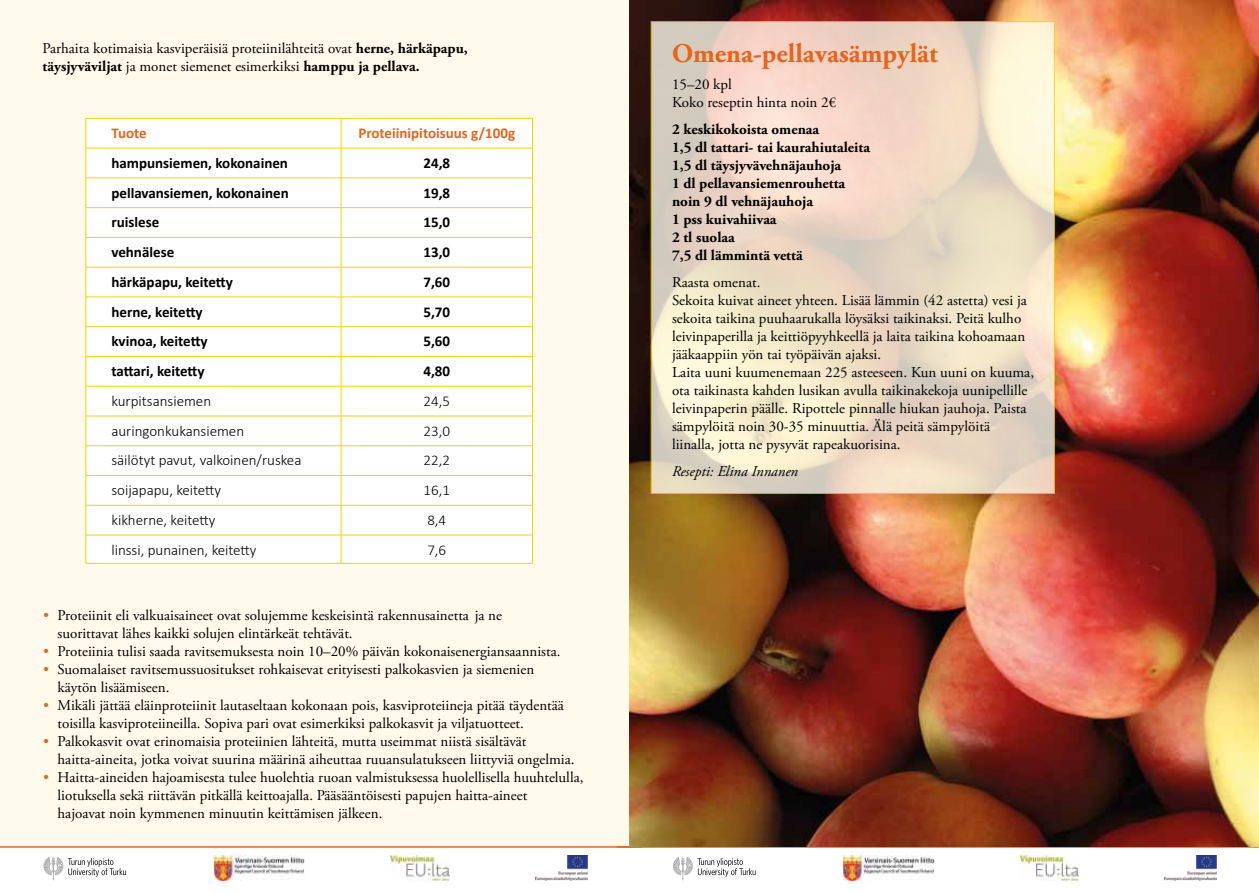
<style>
.page{position:relative;width:1259px;height:893px;background:#fff}
.page>*{position:absolute;margin:0;border:0;box-sizing:border-box;transform-origin:0 0}
.t1{font:700 27px "Adobe Garamond Pro";color:#e8641b}
.t2{font:15px/18px "Adobe Garamond Pro";color:#000}
.t3{font:700 15px/18px "Adobe Garamond Pro";color:#000}
.t4{font:700 15px "Calibri";color:#000}
.t5{font:300 15px "Calibri";color:#000}
.t6{font:700 15px "Calibri";color:#e8641b}
.t7{font:italic 15px "Adobe Garamond Pro";color:#000}
.s1{font-weight:700}
.s2{font-style:italic;color:#e8641b}
</style>
<div class="page">
<div style="left:0;top:0;width:642px;height:846px;background:#fffaeb"></div>
<hr style="left:0;top:846px;width:642px;height:2px;background:#e8641b">
<hr style="left:617px;top:846px;width:642px;height:2px;background:#e8641b">
<svg style="left:43px;top:857px;width:83px;height:23px"></svg>
<svg style="left:673px;top:857px;width:82px;height:23px"></svg>
<img style="left:390px;top:855px;width:60px;height:26px">
<img style="left:1019px;top:855px;width:60px;height:26px">
<img style="left:214px;top:855px;width:91px;height:26px">
<img style="left:844px;top:855px;width:90px;height:26px">
<img style="left:535px;top:856px;width:52px;height:25px">
<img style="left:1165px;top:856px;width:51px;height:25px">
<div style="left:87px;top:119px;width:445px;height:444px;background:#fff"></div>
<hr style="left:86px;top:118px;width:255px;height:1px;background:#f6d300">
<svg style="left:86px;top:119px;width:1px;height:29px"></svg>
<hr style="left:341px;top:118px;width:192px;height:1px;background:#f6d300">
<svg style="left:341px;top:119px;width:1px;height:29px"></svg>
<svg style="left:532px;top:119px;width:1px;height:29px"></svg>
<hr style="left:86px;top:148px;width:255px;height:1px;background:#f6d300">
<hr style="left:86px;top:148px;width:1px;height:30px;background:#f6d300">
<hr style="left:341px;top:148px;width:192px;height:1px;background:#f6d300">
<hr style="left:341px;top:148px;width:1px;height:30px;background:#f6d300">
<hr style="left:532px;top:148px;width:1px;height:30px;background:#f6d300">
<hr style="left:86px;top:178px;width:255px;height:1px;background:#f6d300">
<hr style="left:341px;top:178px;width:192px;height:1px;background:#f6d300">
<hr style="left:86px;top:207px;width:255px;height:1px;background:#f6d300">
<hr style="left:341px;top:207px;width:192px;height:1px;background:#f6d300">
<hr style="left:86px;top:237px;width:255px;height:1px;background:#f6d300">
<svg style="left:86px;top:178px;width:1px;height:89px"></svg>
<hr style="left:341px;top:237px;width:192px;height:1px;background:#f6d300">
<svg style="left:341px;top:178px;width:1px;height:89px"></svg>
<svg style="left:532px;top:179px;width:1px;height:88px"></svg>
<hr style="left:86px;top:267px;width:255px;height:1px;background:#f6d300">
<hr style="left:86px;top:267px;width:1px;height:30px;background:#f6d300">
<hr style="left:341px;top:267px;width:192px;height:1px;background:#f6d300">
<hr style="left:341px;top:267px;width:1px;height:30px;background:#f6d300">
<hr style="left:532px;top:267px;width:1px;height:30px;background:#f6d300">
<hr style="left:86px;top:297px;width:255px;height:1px;background:#f6d300">
<hr style="left:341px;top:297px;width:192px;height:1px;background:#f6d300">
<hr style="left:86px;top:326px;width:255px;height:1px;background:#f6d300">
<hr style="left:341px;top:326px;width:192px;height:1px;background:#f6d300">
<hr style="left:86px;top:356px;width:255px;height:1px;background:#f6d300">
<svg style="left:86px;top:297px;width:1px;height:89px"></svg>
<hr style="left:341px;top:356px;width:192px;height:1px;background:#f6d300">
<svg style="left:341px;top:297px;width:1px;height:89px"></svg>
<svg style="left:532px;top:297px;width:1px;height:89px"></svg>
<hr style="left:86px;top:386px;width:255px;height:1px;background:#f6d300">
<hr style="left:86px;top:386px;width:1px;height:30px;background:#f6d300">
<hr style="left:341px;top:386px;width:192px;height:1px;background:#f6d300">
<hr style="left:341px;top:386px;width:1px;height:30px;background:#f6d300">
<hr style="left:532px;top:386px;width:1px;height:30px;background:#f6d300">
<hr style="left:86px;top:416px;width:255px;height:1px;background:#f6d300">
<hr style="left:86px;top:416px;width:1px;height:30px;background:#f6d300">
<hr style="left:341px;top:416px;width:192px;height:1px;background:#f6d300">
<hr style="left:341px;top:416px;width:1px;height:30px;background:#f6d300">
<hr style="left:532px;top:416px;width:1px;height:30px;background:#f6d300">
<hr style="left:86px;top:445px;width:255px;height:1px;background:#f6d300">
<hr style="left:341px;top:445px;width:192px;height:1px;background:#f6d300">
<hr style="left:86px;top:475px;width:255px;height:1px;background:#f6d300">
<svg style="left:86px;top:446px;width:1px;height:59px"></svg>
<hr style="left:341px;top:475px;width:192px;height:1px;background:#f6d300">
<svg style="left:341px;top:446px;width:1px;height:59px"></svg>
<svg style="left:532px;top:446px;width:1px;height:59px"></svg>
<hr style="left:86px;top:505px;width:255px;height:1px;background:#f6d300">
<hr style="left:86px;top:505px;width:1px;height:30px;background:#f6d300">
<hr style="left:341px;top:505px;width:192px;height:1px;background:#f6d300">
<hr style="left:341px;top:505px;width:1px;height:30px;background:#f6d300">
<hr style="left:532px;top:505px;width:1px;height:30px;background:#f6d300">
<hr style="left:86px;top:535px;width:255px;height:1px;background:#f6d300">
<svg style="left:86px;top:535px;width:1px;height:28px"></svg>
<hr style="left:341px;top:535px;width:192px;height:1px;background:#f6d300">
<svg style="left:341px;top:535px;width:1px;height:28px"></svg>
<svg style="left:532px;top:535px;width:1px;height:28px"></svg>
<hr style="left:86px;top:563px;width:255px;height:1px;background:#f6d300">
<hr style="left:341px;top:563px;width:192px;height:1px;background:#f6d300">
<img style="left:629px;top:0;width:630px;height:846px">
<svg style="left:651px;top:21px;width:403px;height:473px;background:#eddbc6"></svg>
<p class="t2" style="left:43px;top:40px;width:427px">Parhaita kotimaisia kasviperäisiä proteiinilähteitä ovat <span class="s1">herne, härkäpapu, täysjyväviljat</span> ja monet siemenet esimerkiksi <span class="s1">hamppu ja pellava.</span></p>
<p class="t6" style="left:111px;top:124px;width:37px">Tuote</p>
<p class="t6" style="left:358px;top:124px;width:158px">Proteiinipitoisuus g/100g</p>
<p class="t4" style="left:111px;top:153px;width:178px">hampunsiemen, kokonainen</p>
<p class="t4" style="left:423px;top:153px;width:28px">24,8</p>
<p class="t4" style="left:111px;top:183px;width:179px">pellavansiemen, kokonainen</p>
<p class="t4" style="left:423px;top:183px;width:28px">19,8</p>
<p class="t4" style="left:111px;top:213px;width:49px">ruislese</p>
<p class="t4" style="left:423px;top:213px;width:28px">15,0</p>
<p class="t4" style="left:111px;top:243px;width:64px">vehnälese</p>
<p class="t4" style="left:423px;top:243px;width:28px">13,0</p>
<p class="t4" style="left:111px;top:272px;width:123px">härkäpapu, keitetty</p>
<p class="t4" style="left:423px;top:272px;width:28px">7,60</p>
<p class="t4" style="left:111px;top:302px;width:93px">herne, keitetty</p>
<p class="t4" style="left:423px;top:302px;width:28px">5,70</p>
<p class="t4" style="left:111px;top:332px;width:98px">kvinoa, keitetty</p>
<p class="t4" style="left:423px;top:332px;width:28px">5,60</p>
<p class="t4" style="left:111px;top:362px;width:95px">tattari, keitetty</p>
<p class="t4" style="left:423px;top:362px;width:28px">4,80</p>
<p class="t5" style="left:111px;top:392px;width:101px">kurpitsansiemen</p>
<p class="t5" style="left:423px;top:392px;width:28px">24,5</p>
<p class="t5" style="left:111px;top:421px;width:134px">auringonkukansiemen</p>
<p class="t5" style="left:423px;top:421px;width:28px">23,0</p>
<p class="t5" style="left:111px;top:451px;width:191px">säilötyt pavut, valkoinen/ruskea</p>
<p class="t5" style="left:423px;top:451px;width:28px">22,2</p>
<p class="t5" style="left:111px;top:481px;width:111px">soijapapu, keitetty</p>
<p class="t5" style="left:423px;top:481px;width:28px">16,1</p>
<p class="t5" style="left:111px;top:511px;width:106px">kikherne, keitetty</p>
<p class="t5" style="left:427px;top:511px;width:20px">8,4</p>
<p class="t5" style="left:111px;top:540px;width:147px">linssi, punainen, keitetty</p>
<p class="t5" style="left:427px;top:540px;width:20px">7,6</p>
<p class="t2" style="left:58px;top:606px;width:446px;text-indent:-15px"><span class="s2">•</span> Proteiinit eli valkuaisaineet ovat solujemme keskeisintä rakennusainetta ja ne suorittavat lähes kaikki solujen elintärkeät tehtävät.</p>
<p class="t2" style="left:43px;top:642px;width:519px"><span class="s2">•</span> Proteiinia tulisi saada ravitsemuksesta noin 10–20% päivän kokonaisenergiansaannista.</p>
<p class="t2" style="left:58px;top:660px;width:478px;text-indent:-15px"><span class="s2">•</span> Suomalaiset ravitsemussuositukset rohkaisevat erityisesti palkokasvien ja siemenien käytön lisäämiseen.</p>
<p class="t2" style="left:58px;top:696px;width:508px;text-indent:-15px"><span class="s2">•</span> Mikäli jättää eläinproteiinit lautaseltaan kokonaan pois, kasviproteiineja pitää täydentää toisilla kasviproteiineilla. Sopiva pari ovat esimerkiksi palkokasvit ja viljatuotteet.</p>
<p class="t2" style="left:58px;top:732px;width:518px;text-indent:-15px"><span class="s2">•</span> Palkokasvit ovat erinomaisia proteiinien lähteitä, mutta useimmat niistä sisältävät haitta-aineita, jotka voivat suurina määrinä aiheuttaa ruuansulatukseen liittyviä ongelmia.</p>
<p class="t2" style="left:58px;top:768px;width:527px;text-indent:-15px"><span class="s2">•</span> Haitta-aineiden hajoamisesta tulee huolehtia ruoan valmistuksessa huolellisella huuhtelulla, liotuksella sekä riittävän pitkällä keittoajalla. Pääsääntöisesti papujen haitta-aineet<br>hajoavat noin kymmenen minuutin keittämisen jälkeen.</p>
<h1 class="t1" style="left:672px;top:38px;width:267px">Omena-pellavasämpylät</h1>
<p class="t2" style="left:672px;top:76px;width:166px">15–20 kpl<br>Koko reseptin hinta noin 2€</p>
<p class="t3" style="left:672px;top:121px;width:199px">2 keskikokoista omenaa<br>1,5 dl tattari- tai kaurahiutaleita<br>1,5 dl täysjyvävehnäjauhoja<br>1 dl pellavansiemenrouhetta noin 9 dl vehnäjauhoja<br>1 pss kuivahiivaa<br>2 tl suolaa<br>7,5 dl lämmintä vettä</p>
<p class="t2" style="left:672px;top:274px;width:363px">Raasta omenat.<br>Sekoita kuivat aineet yhteen. Lisää lämmin (42 astetta) vesi ja sekoita taikina puuhaarukalla löysäksi taikinaksi. Peitä kulho leivinpaperilla ja keittiöpyyhkeellä ja laita taikina kohoamaan jääkaappiin yön tai työpäivän ajaksi.<br>Laita uuni kuumenemaan 225 asteeseen. Kun uuni on kuuma, ota taikinasta kahden lusikan avulla taikinakekoja uunipellille leivinpaperin päälle. Ripottele pinnalle hiukan jauhoja. Paista sämpylöitä noin 30-35 minuuttia. Älä peitä sämpylöitä liinalla, jotta ne pysyvät rapeakuorisina.</p>
<p class="t7" style="left:672px;top:462px;width:128px">Resepti: Elina Innanen</p>
</div>
